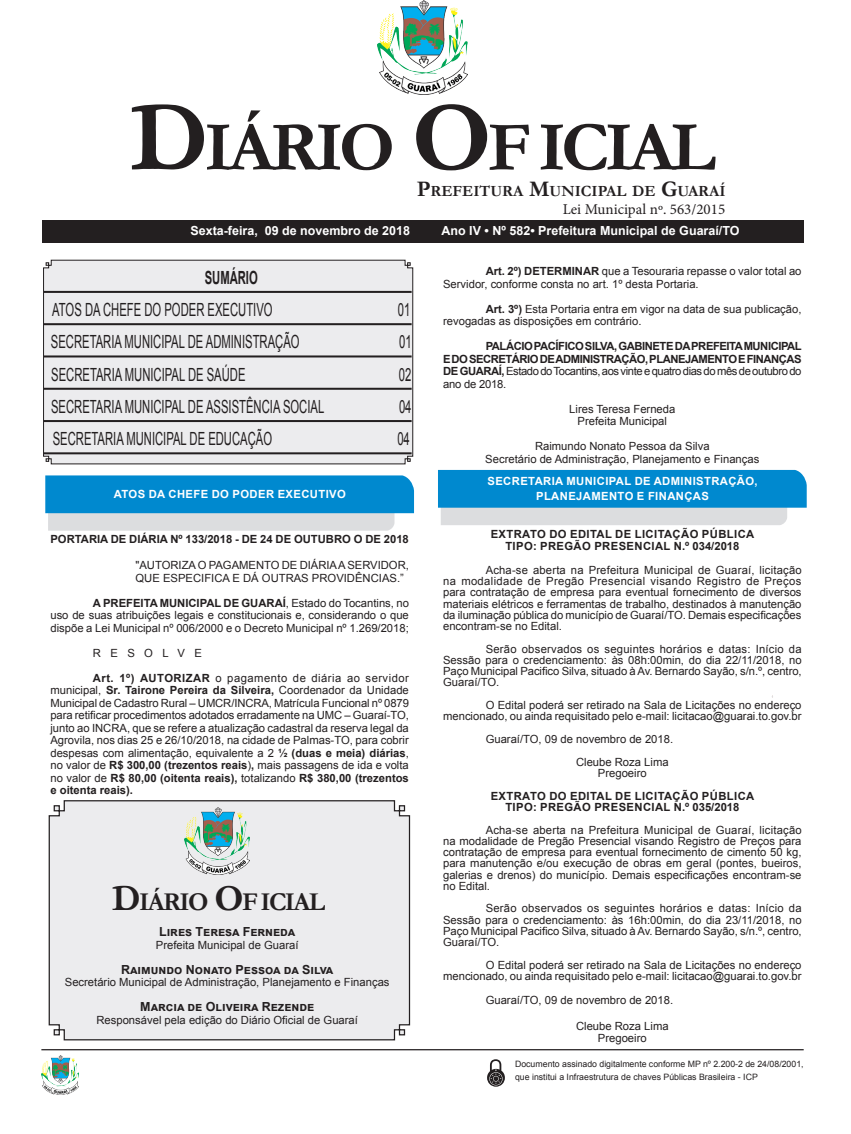
<style>
.page{position:relative;width:851px;height:1134px;background:#fff}
.page>*{position:absolute;margin:0;border:0;box-sizing:border-box;transform-origin:0 0}
.CORPO_DE_TEXTO{font:700 70.88px "Garamond";letter-spacing:-.06em;color:#231f20}
.CORPO_DE_TEXTO-2{font:700 25.88px "Garamond";letter-spacing:-.06em;color:#231f20}
.Nome_Secretário{font:18.12px "Arial";color:#231f20;scale:.62 1}
.Nome_Secretário-2{font:700 18.12px "Arial";color:#231f20;scale:.62 1}
.CORPO_DE_TEXTO-3{font:700 15.62px "Garamond";color:#231f20}
.t1{font:15px "Minion Pro";color:#231f20}
.t2{font:700 12.5px "Arial";color:#fff}
.Assinatura{font:700 12.5px "Arial";color:#231f20}
.CORPO_DE_TEXTO-4{font:11.25px/11.2px "Arial";color:#231f20;text-align:justify}
.Assinatura-2{font:11.25px "Arial";color:#231f20}
.CORPO_DE_TEXTO-5{font:700 11.25px/12.5px "Arial";letter-spacing:-.04em;color:#231f20;text-align:justify}
.TITULOS{font:700 11.25px "Arial";letter-spacing:.035em;color:#231f20}
.t3{font:700 11.25px/15px "Arial";letter-spacing:.035em;color:#fff;text-align:center}
.EMENTA{font:11.25px/12.5px "Arial";color:#231f20}
.SEM_PARAGRAFO{font:700 11.25px "Arial";color:#231f20}
.CORPO_DE_TEXTO-6{font:8.75px/12.5px "Arial";color:#231f20}
.s1{font-size:101.25px}
.s2{font-size:22.38px}
.s3{font-family:"Minion Pro";font-size:11.25px;color:#231f20}
.s4{font-weight:700}
.s5{font-size:36.88px}
.s6{font-weight:400}
</style>
<div class="page">
<div style="left:42px;top:220px;width:760px;height:22px;background:#231f20"></div>
<hr style="left:41px;top:1049px;width:762px;height:1px;background:#231f20">
<img style="left:378px;top:0;width:89px;height:95px">
<img style="left:41px;top:1056px;width:37px;height:39px">
<svg style="left:487px;top:1059px;width:18px;height:28px"></svg>
<div style="left:48px;top:800px;width:362px;height:241px;background:#ececee"></div>
<img style="left:185px;top:807px;width:64px;height:68px">
<svg style="left:43px;top:260px;width:370px;height:204px;background:#dddddf"></svg>
<svg style="left:45px;top:475px;width:369px;height:56px;background:#49a5d5"></svg>
<svg style="left:438px;top:470px;width:368px;height:55px;background:#46a4d4"></svg>
<p class="CORPO_DE_TEXTO" style="left:129px;top:99px;width:587px"><span class="s1">D</span>IÁRIO <span class="s1">O</span>F ICIAL</p>
<p class="CORPO_DE_TEXTO-3" style="left:417px;top:181px;width:310px"><span class="s2">P</span>REFEITURA <span class="s2">M</span>UNICIPAL DE <span class="s2">G</span>UARAÍ</p>
<p class="t1" style="left:562px;top:199px;width:164px">Lei Municipal nº. 563/2015</p>
<p class="EMENTA" style="left:374px;top:161px;width:5px">“</p>
<p class="t2" style="left:190px;top:222px;width:221px">Sexta-feira, 09 de novembro de 2018</p>
<p class="t2" style="left:441px;top:222px;width:360px">Ano IV • Nº 582• Prefeitura Municipal de Guaraí/TO<span class="s3">/......EDITAL</span></p>
<p class="Nome_Secretário-2" style="left:205px;top:265px;width:87px">SUMÁRIO</p>
<p class="Nome_Secretário" style="left:52px;top:297px;width:357px">ATOS DA CHEFE DO PODER EXECUTIVO</p>
<p class="Nome_Secretário" style="left:398px;top:297px;width:22px">01</p>
<p class="Nome_Secretário" style="left:51px;top:330px;width:402px">SECRETARIA MUNICIPAL DE ADMINISTRAÇÃO</p>
<p class="Nome_Secretário" style="left:399px;top:330px;width:22px">01</p>
<p class="Nome_Secretário" style="left:51px;top:362px;width:315px">SECRETARIA MUNICIPAL DE SAÚDE</p>
<p class="Nome_Secretário" style="left:399px;top:362px;width:22px">02</p>
<p class="Nome_Secretário" style="left:51px;top:394px;width:442px">SECRETARIA MUNICIPAL DE ASSISTÊNCIA SOCIAL</p>
<p class="Nome_Secretário" style="left:399px;top:394px;width:22px">04</p>
<p class="Nome_Secretário" style="left:53px;top:426px;width:355px">SECRETARIA MUNICIPAL DE EDUCAÇÃO</p>
<p class="Nome_Secretário" style="left:397px;top:426px;width:22px">04</p>
<p class="t3" style="left:114px;top:487px;width:233px">ATOS DA CHEFE DO PODER EXECUTIVO</p>
<p class="SEM_PARAGRAFO" style="left:50px;top:531px;width:360px">PORTARIA DE DIÁRIA Nº 133/2018 - DE 24 DE OUTUBRO O DE 2018</p>
<p class="EMENTA" style="left:135px;top:559px;width:275px">"AUTORIZA O PAGAMENTO DE DIÁRIA A SERVIDOR,<br>QUE ESPECIFICA E DÁ OUTRAS PROVIDÊNCIAS.”</p>
<p class="CORPO_DE_TEXTO-4" style="left:50px;top:596px;width:360px;line-height:12.5px;text-indent:43px"><span class="s4">A PREFEITA MUNICIPAL DE GUARAÍ</span>, Estado do Tocantins, no uso de suas atribuições legais e constitucionais e, considerando o que dispõe a Lei Municipal nº 006/2000 e o Decreto Municipal nº 1.269/2018;</p>
<p class="CORPO_DE_TEXTO-4" style="left:93px;top:647px;width:111px">R E S O L V E</p>
<p class="CORPO_DE_TEXTO-4" style="left:50px;top:671px;width:360px;line-height:12.5px;text-indent:43px"><span class="s4">Art. 1º) AUTORIZAR</span> o pagamento de diária ao servidor municipal, <span class="s4">Sr. Tairone Pereira da Silveira,</span> Coordenador da Unidade Municipal de Cadastro Rural – UMCR/INCRA, Matrícula Funcional nº 0879 para retificar procedimentos adotados erradamente na UMC – Guaraí-TO, junto ao INCRA, que se refere a atualização cadastral da reserva legal da Agrovila, nos dias 25 e 26/10/2018, na cidade de Palmas-TO, para cobrir despesas com alimentação, equivalente a 2 <span class="s4">½ (duas e meia) diárias</span>, no valor de <span class="s4">R$ 300,00 (trezentos reais</span>)<span class="s4">,</span> mais passagens de ida e volta no valor de <span class="s4">R$ 80,00 (oitenta reais),</span> totalizando <span class="s4">R$ 380,00 (trezentos e oitenta reais).</span></p>
<p class="CORPO_DE_TEXTO-2" style="left:112px;top:884px;width:215px"><span class="s5">D</span>IÁRIO <span class="s5">O</span>F ICIAL</p>
<p class="Assinatura" style="left:159px;top:923px;width:137px">Lires Teresa Ferneda</p>
<p class="Assinatura-2" style="left:156px;top:937px;width:144px">Prefeita Municipal de Guaraí</p>
<p class="Assinatura" style="left:121px;top:961px;width:213px">Raimundo Nonato Pessoa da Silva</p>
<p class="Assinatura-2" style="left:65px;top:975px;width:326px">Secretário Municipal de Administração, Planejamento e Finanças</p>
<p class="Assinatura" style="left:140px;top:998px;width:175px">Marcia de Oliveira Rezende</p>
<p class="Assinatura-2" style="left:96px;top:1012px;width:263px">Responsável pela edição do Diário Oficial de Guaraí</p>
<p class="CORPO_DE_TEXTO-4" style="left:443px;top:265px;width:360px;line-height:12.5px;text-indent:43px"><span class="s4">Art. 2º) DETERMINAR</span> que a Tesouraria repasse o valor total ao<br>Servidor, conforme consta no art. 1º desta Portaria.</p>
<p class="CORPO_DE_TEXTO-4" style="left:443px;top:302px;width:360px;line-height:12.5px;text-indent:43px"><span class="s4">Art. 3º)</span> Esta Portaria entra em vigor na data de sua publicação, revogadas as disposições em contrário.</p>
<p class="CORPO_DE_TEXTO-5" style="left:443px;top:340px;width:360px;text-indent:43px">PALÁCIO PACÍFICO SILVA, GABINETE DA PREFEITA MUNICIPAL E DO SECRETÁRIO DE ADMINISTRAÇÃO, PLANEJAMENTO E FINANÇAS DE GUARAÍ, <span class="s6">Estado do Tocantins, aos vinte e quatro dias do mês de outubro do ano de 2018.</span></p>
<p class="Assinatura-2" style="left:569px;top:401px;width:108px">Lires Teresa Ferneda</p>
<p class="Assinatura-2" style="left:577px;top:413px;width:91px">Prefeita Municipal</p>
<p class="Assinatura-2" style="left:535px;top:438px;width:176px">Raimundo Nonato Pessoa da Silva</p>
<p class="Assinatura-2" style="left:485px;top:451px;width:275px">Secretário de Administração, Planejamento e Finanças</p>
<p class="t3" style="left:487px;top:474px;width:271px">SECRETARIA MUNICIPAL DE ADMINISTRAÇÃO,<br>PLANEJAMENTO E FINANÇAS</p>
<p class="TITULOS" style="left:490px;top:526px;width:265px">EXTRATO DO EDITAL DE LICITAÇÃO PÚBLICA</p>
<p class="TITULOS" style="left:505px;top:538px;width:235px">TIPO: PREGÃO PRESENCIAL N.º 034/2018</p>
<p class="CORPO_DE_TEXTO-4" style="left:443px;top:564px;width:360px;text-indent:43px">Acha-se aberta na Prefeitura Municipal de Guaraí, licitação na modalidade de Pregão Presencial visando Registro de Preços para contratação de empresa para eventual fornecimento de diversos materiais elétricos e ferramentas de trabalho, destinados à manutenção da iluminação pública do município de Guaraí/TO. Demais especificações encontram-se no Edital.</p>
<p class="CORPO_DE_TEXTO-4" style="left:443px;top:643px;width:360px;text-indent:43px">Serão observados os seguintes horários e datas: Início da Sessão para o credenciamento: às 08h:00min, do dia 22/11/2018, no Paço Municipal Pacifico Silva, situado à Av. Bernardo Sayão, s/n.º, centro, Guaraí/TO.</p>
<p class="CORPO_DE_TEXTO-4" style="left:443px;top:699px;width:360px;text-align:right">O Edital poderá ser retirado na Sala de Licitações no endereço mencionado, ou ainda requisitado pelo e-mail: licitacao@guarai.to.gov.br</p>
<p class="CORPO_DE_TEXTO-4" style="left:485px;top:733px;width:189px">Guaraí/TO, 09 de novembro de 2018.</p>
<p class="Assinatura-2" style="left:576px;top:754px;width:94px">Cleube Roza Lima</p>
<p class="Assinatura-2" style="left:598px;top:766px;width:50px">Pregoeiro</p>
<p class="TITULOS" style="left:490px;top:788px;width:265px">EXTRATO DO EDITAL DE LICITAÇÃO PÚBLICA</p>
<p class="TITULOS" style="left:505px;top:799px;width:235px">TIPO: PREGÃO PRESENCIAL N.º 035/2018</p>
<p class="CORPO_DE_TEXTO-4" style="left:443px;top:824px;width:360px;text-indent:43px">Acha-se aberta na Prefeitura Municipal de Guaraí, licitação na modalidade de Pregão Presencial visando Registro de Preços para contratação de empresa para eventual fornecimento de cimento 50 kg, para manutenção e/ou execução de obras em geral (pontes, bueiros, galerias e drenos) do município. Demais especificações encontram-se no Edital.</p>
<p class="CORPO_DE_TEXTO-4" style="left:443px;top:903px;width:360px;text-indent:43px">Serão observados os seguintes horários e datas: Início da Sessão para o credenciamento: às 16h:00min, do dia 23/11/2018, no Paço Municipal Pacifico Silva, situado à Av. Bernardo Sayão, s/n.º, centro, Guaraí/TO.</p>
<p class="CORPO_DE_TEXTO-4" style="left:443px;top:959px;width:360px;text-align:right">O Edital poderá ser retirado na Sala de Licitações no endereço mencionado, ou ainda requisitado pelo e-mail: licitacao@guarai.to.gov.br</p>
<p class="CORPO_DE_TEXTO-4" style="left:485px;top:994px;width:189px">Guaraí/TO, 09 de novembro de 2018.</p>
<p class="Assinatura-2" style="left:576px;top:1018px;width:94px">Cleube Roza Lima</p>
<p class="Assinatura-2" style="left:598px;top:1030px;width:50px">Pregoeiro</p>
<p class="CORPO_DE_TEXTO-6" style="left:515px;top:1058px;width:290px">Documento assinado digitalmente conforme MP nº 2.200-2 de 24/08/2001, que institui a Infraestrutura de chaves Públicas Brasileira - ICP</p>
</div>
